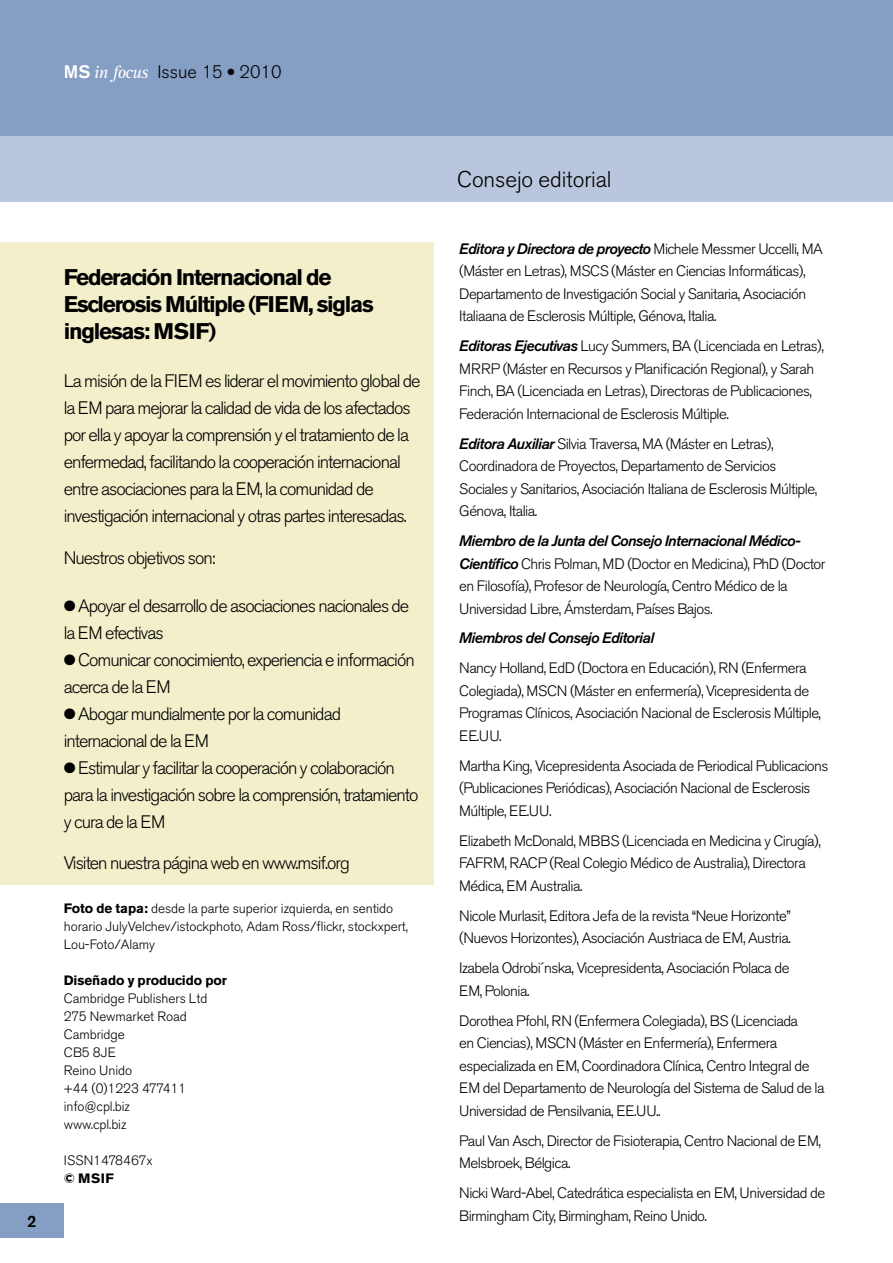
<style>
.page{position:relative;width:893px;height:1263px;background:#fff}
.page>*{position:absolute;margin:0;border:0;box-sizing:border-box;transform-origin:0 0}
.t1{font:700 22.5px/27px "Akzidenz Grotesk BE";letter-spacing:-.055em;color:#000}
.t2{font:300 22.5px "Akzidenz Grotesk BE";letter-spacing:-.005em;color:#000}
.t3{font:300 18px/27px "Akzidenz Grotesk BE";letter-spacing:-.055em;color:#000}
.t4{font:300 18px "Akzidenz Grotesk BE";color:#000}
.t5{font:500 16.5px "Akzidenz Grotesk BE";color:#000}
.t6{font:300 15px/22.5px "Akzidenz Grotesk BE";letter-spacing:-.035em;color:#000}
.t7{font:italic 500 15px "Akzidenz Grotesk BE";letter-spacing:-.035em;color:#000}
.t8{font:300 13.5px/18px "Akzidenz Grotesk BE";letter-spacing:-.005em;color:#000}
.t9{font:700 13.5px "Akzidenz Grotesk BE";letter-spacing:-.005em;color:#000}
.s1{font-weight:500;color:#fff}
.s2{font-family:"Rotis Serif";font-weight:400;font-style:italic;color:#fff}
.s3{font-weight:700}
.s4{font-weight:500;font-style:italic}
</style>
<div class="page">
<div style="left:0;top:0;width:893px;height:136px;background:#859ec4"></div>
<div style="left:0;top:136px;width:893px;height:66px;background:#bac6de"></div>
<div style="left:0;top:242px;width:434px;height:642px;background:#f4efcb"></div>
<div style="left:0;top:1203px;width:64px;height:34px;background:#859ec4"></div>
<p class="t4" style="left:64px;top:62px;width:219px"><span class="s1">MS</span> <span class="s2">in focus</span> Issue 15 ● 2010</p>
<p class="t5" style="left:27px;top:1211px;width:11px">2</p>
<h1 class="t1" style="left:64px;top:263px;width:311px">Federación Internacional de<br>Esclerosis Múltiple (FIEM, siglas inglesas: MSIF)</h1>
<p class="t3" style="left:64px;top:367px;width:358px">La misión de la FIEM es liderar el movimiento global de la EM para mejorar la calidad de vida de los afectados por ella y apoyar la comprensión y el tratamiento de la enfermedad, facilitando la cooperación internacional entre asociaciones para la EM, la comunidad de investigación internacional y otras partes interesadas.</p>
<p class="t3" style="left:64px;top:545px;width:153px">Nuestros objetivos son:</p>
<p class="t3" style="left:64px;top:593px;width:347px">● Apoyar el desarrollo de asociaciones nacionales de la EM efectivas</p>
<p class="t3" style="left:64px;top:647px;width:352px">● Comunicar conocimiento, experiencia e información acerca de la EM</p>
<p class="t3" style="left:64px;top:701px;width:279px">● Abogar mundialmente por la comunidad internacional de la EM</p>
<p class="t3" style="left:64px;top:755px;width:356px">● Estimular y facilitar la cooperación y colaboración para la investigación sobre la comprensión, tratamiento y cura de la EM</p>
<p class="t3" style="left:64px;top:849px;width:288px">Visiten nuestra página web en www.msif.org</p>
<p class="t8" style="left:64px;top:900px;width:346px"><span class="s3">Foto de tapa:</span> desde la parte superior izquierda, en sentido horario JulyVelchev/istockphoto, Adam Ross/flickr, stockxpert,<br>Lou-Foto/Alamy</p>
<p class="t9" style="left:64px;top:973px;width:165px">Diseñado y producido por</p>
<p class="t8" style="left:64px;top:990px;width:145px">Cambridge Publishers Ltd<br>275 Newmarket Road<br>Cambridge<br>CB5 8JE<br>Reino Unido<br>+44 (0)1223 477411 info@cpl.biz<br>www.cpl.biz</p>
<p class="t8" style="left:64px;top:1152px;width:90px">ISSN1478467x</p>
<p class="t9" style="left:64px;top:1171px;width:52px">© MSIF</p>
<h1 class="t2" style="left:457px;top:166px;width:156px">Consejo editorial</h1>
<p class="t6" style="left:459px;top:237px;width:365px"><span class="s4">Editora y Directora de proyecto</span> Michele Messmer Uccelli, MA (Máster en Letras), MSCS (Máster en Ciencias Informáticas), Departamento de Investigación Social y Sanitaria, Asociación Italiaana de Esclerosis Múltiple, Génova, Italia.</p>
<p class="t6" style="left:459px;top:335px;width:366px"><span class="s4">Editoras Ejecutivas</span> Lucy Summers, BA (Licenciada en Letras), MRRP (Máster en Recursos y Planificación Regional), y Sarah Finch, BA (Licenciada en Letras), Directoras de Publicaciones, Federación Internacional de Esclerosis Múltiple.</p>
<p class="t6" style="left:459px;top:432px;width:359px"><span class="s4">Editora Auxiliar</span> Silvia Traversa, MA (Máster en Letras), Coordinadora de Proyectos, Departamento de Servicios Sociales y Sanitarios, Asociación Italiana de Esclerosis Múltiple, Génova, Italia.</p>
<p class="t6" style="left:459px;top:530px;width:368px"><span class="s4">Miembro de la Junta del Consejo Internacional Médico-Científico</span> Chris Polman, MD (Doctor en Medicina), PhD (Doctor en Filosofía), Profesor de Neurología, Centro Médico de la Universidad Libre, Ámsterdam, Países Bajos.</p>
<p class="t7" style="left:459px;top:630px;width:196px">Miembros del Consejo Editorial</p>
<p class="t6" style="left:459px;top:657px;width:363px">Nancy Holland, EdD (Doctora en Educación), RN (Enfermera Colegiada), MSCN (Máster en enfermería), Vicepresidenta de Programas Clínicos, Asociación Nacional de Esclerosis Múltiple, EE.UU.</p>
<p class="t6" style="left:459px;top:755px;width:371px">Martha King, Vicepresidenta Asociada de Periodical Publicacions (Publicaciones Periódicas), Asociación Nacional de Esclerosis<br>Múltiple, EE.UU.</p>
<p class="t6" style="left:459px;top:830px;width:363px">Elizabeth McDonald, MBBS (Licenciada en Medicina y Cirugía),<br>FAFRM, RACP (Real Colegio Médico de Australia), Directora<br>Médica, EM Australia.</p>
<p class="t6" style="left:459px;top:905px;width:333px">Nicole Murlasit, Editora Jefa de la revista “Neue Horizonte” (Nuevos Horizontes), Asociación Austriaca de EM, Austria.</p>
<p class="t6" style="left:459px;top:957px;width:332px">Izabela Odrobi´nska, Vicepresidenta, Asociación Polaca de<br>EM, Polonia.</p>
<p class="t6" style="left:459px;top:1009px;width:367px">Dorothea Pfohl, RN (Enfermera Colegiada), BS (Licenciada<br>en Ciencias), MSCN (Máster en Enfermería), Enfermera especializada en EM, Coordinadora Clínica, Centro Integral de EM del Departamento de Neurología del Sistema de Salud de la Universidad de Pensilvania, EE.UU..</p>
<p class="t6" style="left:459px;top:1129px;width:363px">Paul Van Asch, Director de Fisioterapia, Centro Nacional de EM,<br>Melsbroek, Bélgica.</p>
<p class="t6" style="left:459px;top:1182px;width:367px">Nicki Ward-Abel, Catedrática especialista en EM, Universidad de<br>Birmingham City, Birmingham, Reino Unido.</p>
</div>
